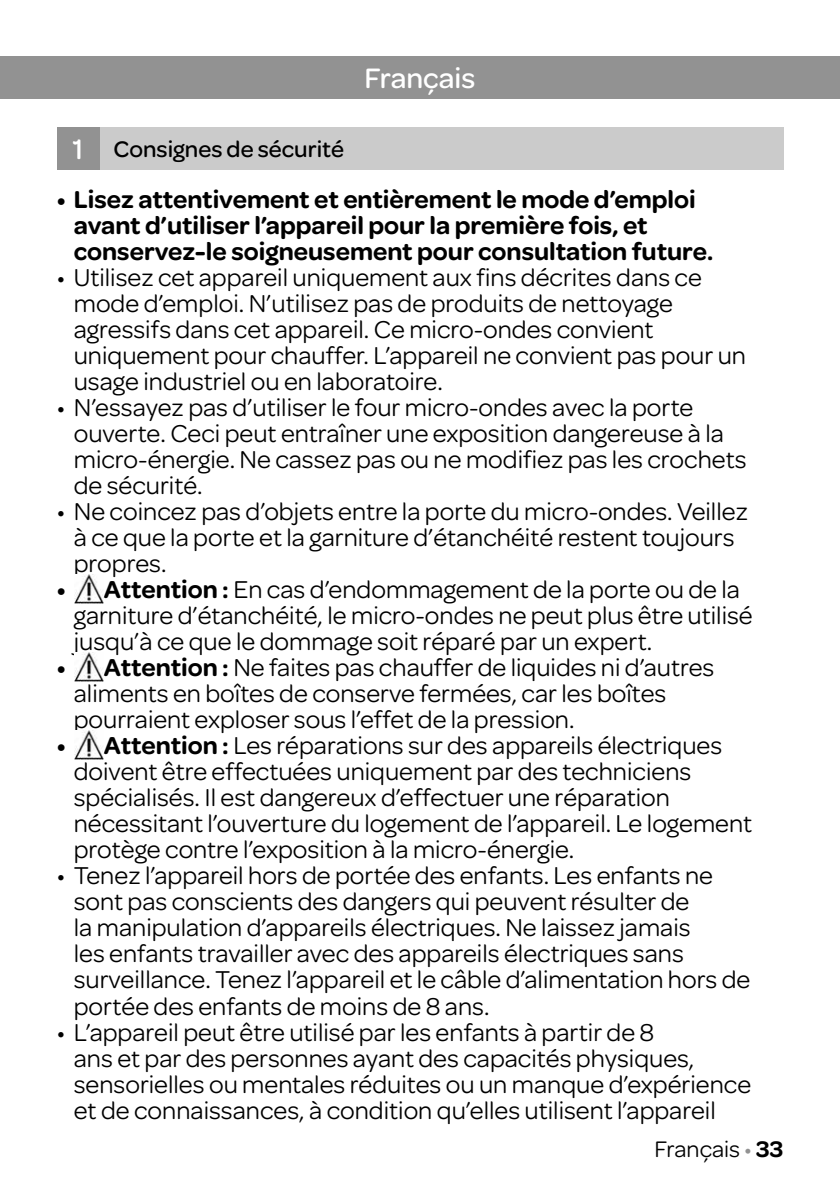
<style>
.page{position:relative;width:840px;height:1191px;background:#fff}
.page>*{position:absolute;margin:0;border:0;box-sizing:border-box;transform-origin:0 0}
.t1{font:500 30px "Omnes";color:#fff}
.t2{font:26px/26px "Omnes";color:#000}
.t3{font:600 26px/26px "Omnes";color:#000}
.t4{font:500 24px "Omnes";color:#000}
.t5{font:24px "Omnes";color:#000}
.s1{font-size:30px;color:#fff}
.s2{font-weight:600}
.s3{color:#929292}
</style>
<div class="page">
<div style="left:0;top:57px;width:839px;height:42px;background:#929292"></div>
<div style="left:85px;top:128px;width:697px;height:42px;background:#cbcbcb"></div>
<div style="left:57px;top:128px;width:42px;height:42px;background:#929292"></div>
<img style="left:75px;top:574px;width:29px;height:29px">
<img style="left:75px;top:652px;width:29px;height:29px">
<img style="left:75px;top:730px;width:29px;height:29px">
<p class="t1" style="left:364px;top:57px;width:112px">Français</p>
<p class="t4" style="left:72px;top:133px;width:273px"><span class="s1">1</span> Consignes de sécurité</p>
<p class="t3" style="left:74px;top:185px;width:640px;text-indent:-17px">• Lisez attentivement et entièrement le mode d’emploi avant d’utiliser l’appareil pour la première fois, et conservez-le soigneusement pour consultation future.</p>
<p class="t2" style="left:74px;top:263px;width:673px;text-indent:-17px">• Utilisez cet appareil uniquement aux fins décrites dans ce mode d’emploi. N’utilisez pas de produits de nettoyage agressifs dans cet appareil. Ce micro-ondes convient uniquement pour chauffer. L’appareil ne convient pas pour un usage industriel ou en laboratoire.</p>
<p class="t2" style="left:74px;top:393px;width:674px;text-indent:-17px">• N’essayez pas d’utiliser le four micro-ondes avec la porte ouverte. Ceci peut entraîner une exposition dangereuse à la micro-énergie. Ne cassez pas ou ne modifiez pas les crochets de sécurité.</p>
<p class="t2" style="left:74px;top:497px;width:675px;text-indent:-17px">• Ne coincez pas d’objets entre la porte du micro-ondes. Veillez à ce que la porte et la garniture d’étanchéité restent toujours propres.</p>
<p class="t2" style="left:74px;top:575px;width:680px;text-indent:-17px"><span class="s2">• Attention :</span> En cas d’endommagement de la porte ou de la garniture d’étanchéité, le micro-ondes ne peut plus être utilisé jusqu’à ce que le dommage soit réparé par un expert.</p>
<p class="t2" style="left:74px;top:653px;width:641px;text-indent:-17px"><span class="s2">• Attention :</span> Ne faites pas chauffer de liquides ni d’autres aliments en boîtes de conserve fermées, car les boîtes pourraient exploser sous l’effet de la pression.</p>
<p class="t2" style="left:74px;top:731px;width:679px;text-indent:-17px"><span class="s2">• Attention :</span> Les réparations sur des appareils électriques doivent être effectuées uniquement par des techniciens spécialisés. Il est dangereux d’effectuer une réparation nécessitant l’ouverture du logement de l’appareil. Le logement protège contre l’exposition à la micro-énergie.</p>
<p class="t2" style="left:74px;top:861px;width:677px;text-indent:-17px">• Tenez l’appareil hors de portée des enfants. Les enfants ne sont pas conscients des dangers qui peuvent résulter de<br>la manipulation d’appareils électriques. Ne laissez jamais<br>les enfants travailler avec des appareils électriques sans surveillance. Tenez l’appareil et le câble d’alimentation hors de portée des enfants de moins de 8 ans.</p>
<p class="t2" style="left:74px;top:1017px;width:678px;text-indent:-17px">• L’appareil peut être utilisé par les enfants à partir de 8<br>ans et par des personnes ayant des capacités physiques, sensorielles ou mentales réduites ou un manque d’expérience et de connaissances, à condition qu’elles utilisent l’appareil</p>
<p class="t5" style="left:654px;top:1132px;width:130px">Français <span class="s3">•</span> <span class="s2">33</span></p>
</div>
